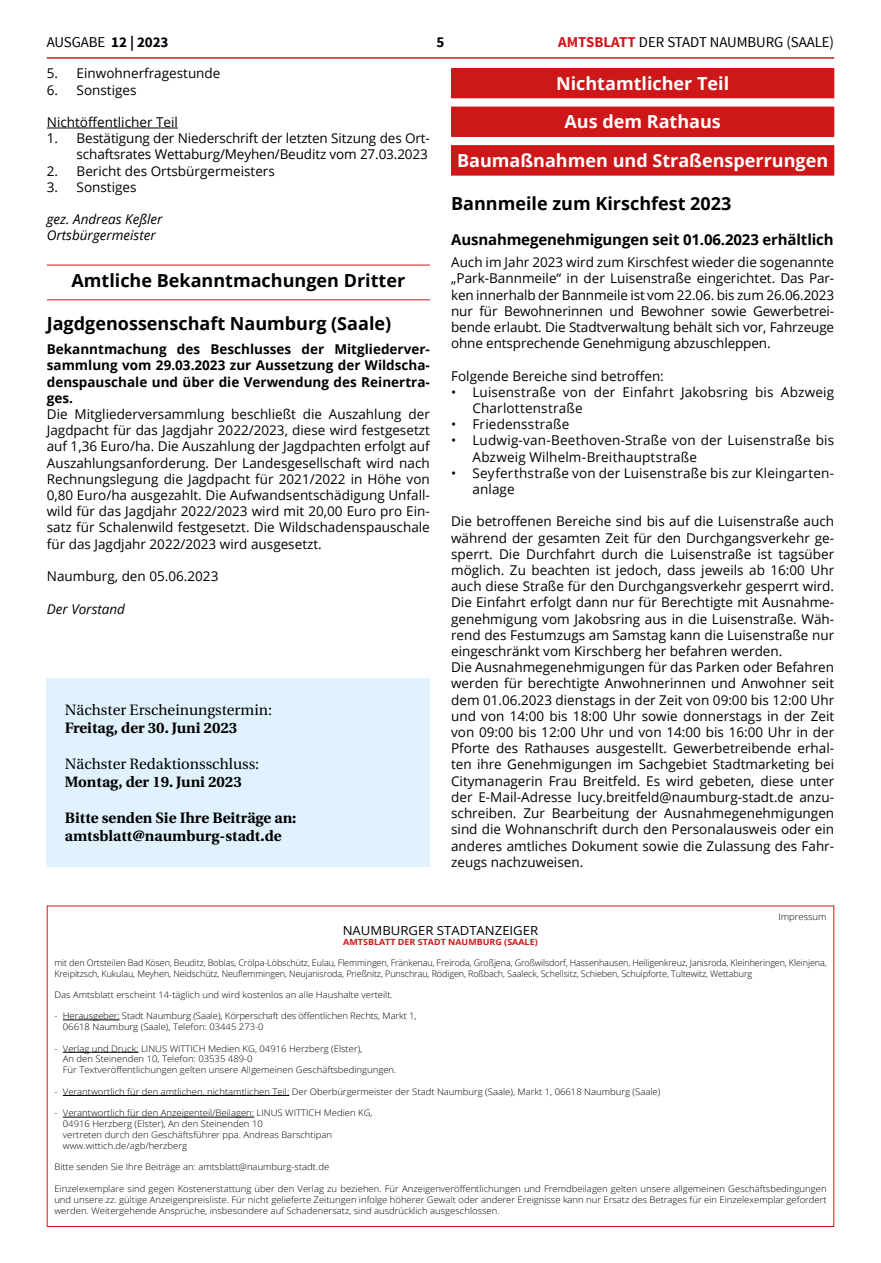
<style>
.page{position:relative;width:881px;height:1263px;background:#fff}
.page>*{position:absolute;margin:0;border:0;box-sizing:border-box;transform-origin:0 0}
.t1{font:700 18px "Open Sans";color:#000}
.t2{font:700 18px/38.5px "Open Sans";color:#fff;text-align:center}
.t3{font:700 15px/18px "Utopia";color:#000}
.t4{font:15px "Utopia";color:#000}
.t5{font:15px "Source Sans Pro";letter-spacing:-.005em;color:#000}
.t6{font:700 15px "Open Sans";letter-spacing:-.01em;color:#000}
.t7{font:700 15px "Source Sans Pro";color:#000}
.t8{font:13.5px/16.2px "Open Sans";color:#000}
.t9{font:700 13.5px/16.2px "Open Sans";color:#000;text-align:justify}
.t10{font:italic 13.5px/16.2px "Open Sans";color:#000}
.t11{font:12.45px "Open Sans";color:#000;scale:1.05 1}
.t12{font:300 9px/10.8px "Open Sans";color:#000;scale:1.05 1}
.t13{font:300 9px/10.8px "Open Sans";color:#000}
.t14{font:700 8.55px "Open Sans";color:#cd1719;scale:1.05 1}
.s1{font-weight:700}
.s2{font-weight:700;color:#cd1719}
</style>
<div class="page">
<hr style="left:47px;top:57px;width:786px;height:2px;background:#cd1719">
<hr style="left:47px;top:128px;width:131px;height:1px;background:#000">
<hr style="left:47px;top:265px;width:382px;height:1px;background:#cd1719">
<hr style="left:47px;top:299px;width:382px;height:1px;background:#cd1719">
<hr style="left:63px;top:1020px;width:56px;height:1px;background:#000">
<hr style="left:63px;top:1052px;width:75px;height:1px;background:#000">
<hr style="left:63px;top:1095px;width:226px;height:1px;background:#000">
<hr style="left:63px;top:1117px;width:191px;height:1px;background:#000">
<div style="left:451px;top:68px;width:382px;height:30px;background:#cd1719"></div>
<div style="left:451px;top:107px;width:382px;height:30px;background:#cd1719"></div>
<div style="left:451px;top:145px;width:382px;height:30px;background:#cd1719"></div>
<div style="left:47px;top:678px;width:382px;height:189px;background:#dff2fd"></div>
<p class="t5" style="left:47px;top:32px;width:123px">AUSGABE <span class="s1">12 | 2023</span></p>
<p class="t7" style="left:436px;top:32px;width:9px">5</p>
<p class="t5" style="left:558px;top:32px;width:277px"><span class="s2">AMTSBLATT</span> DER STADT NAUMBURG (SAALE)</p>
<p class="t8" style="left:47px;top:65px;width:175px">5. Einwohnerfragestunde</p>
<p class="t8" style="left:47px;top:81px;width:91px">6. Sonstiges</p>
<p class="t8" style="left:47px;top:114px;width:133px">Nichtöffentlicher Teil</p>
<p class="t8" style="left:47px;top:130px;width:384px;text-align:right">1. Bestätigung der Niederschrift der letzten Sitzung des Ort&shy;schaftsrates Wettaburg/Meyhen/Beuditz vom 27.03.2023</p>
<p class="t8" style="left:47px;top:162px;width:229px">2. Bericht des Ortsbürgermeisters</p>
<p class="t8" style="left:47px;top:178px;width:91px">3. Sonstiges</p>
<p class="t10" style="left:47px;top:211px;width:117px">gez. Andreas Keßler<br>Ortsbürgermeister</p>
<h1 class="t1" style="left:71px;top:267px;width:335px">Amtliche Bekanntmachungen Dritter</h1>
<h1 class="t1" style="left:47px;top:310px;width:346px">Jagdgenossenschaft Naumburg (Saale)</h1>
<p class="t9" style="left:47px;top:341px;width:384px">Bekanntmachung des Beschlusses der Mitgliederver&shy;sammlung vom 29.03.2023 zur Aussetzung der Wildscha&shy;denspauschale und über die Verwendung des Reinertra&shy;ges.</p>
<p class="t8" style="left:47px;top:406px;width:384px;text-align:justify">Die Mitgliederversammlung beschließt die Auszahlung der Jagdpacht für das Jagdjahr 2022/2023, diese wird festgesetzt auf 1,36 Euro/ha. Die Auszahlung der Jagdpachten erfolgt auf Auszahlungsanforderung. Der Landesgesellschaft wird nach Rechnungslegung die Jagdpacht für 2021/2022 in Höhe von 0,80 Euro/ha ausgezahlt. Die Aufwandsentschädigung Unfall&shy;wild für das Jagdjahr 2022/2023 wird mit 20,00 Euro pro Ein&shy;satz für Schalenwild festgesetzt. Die Wildschadenspauschale für das Jagdjahr 2022/2023 wird ausgesetzt.</p>
<p class="t8" style="left:47px;top:568px;width:173px">Naumburg, den 05.06.2023</p>
<p class="t10" style="left:47px;top:600px;width:80px">Der Vorstand</p>
<h1 class="t2" style="left:457px;top:63px;width:372px">Nichtamtlicher Teil<br>Aus dem Rathaus<br>Baumaßnahmen und Straßensperrungen</h1>
<h1 class="t1" style="left:451px;top:190px;width:281px">Bannmeile zum Kirschfest 2023</h1>
<p class="t6" style="left:451px;top:229px;width:384px">Ausnahmegenehmigungen seit 01.06.2023 erhältlich</p>
<p class="t8" style="left:451px;top:254px;width:384px;text-align:justify">Auch im Jahr 2023 wird zum Kirschfest wieder die sogenannte „Park-Bannmeile“ in der Luisenstraße eingerichtet. Das Par&shy;ken innerhalb der Bannmeile ist vom 22.06. bis zum 26.06.2023 nur für Bewohnerinnen und Bewohner sowie Gewerbetrei&shy;bende erlaubt. Die Stadtverwaltung behält sich vor, Fahrzeuge ohne entsprechende Genehmigung abzuschleppen.</p>
<p class="t8" style="left:451px;top:367px;width:214px">Folgende Bereiche sind betroffen:</p>
<p class="t8" style="left:472px;top:383px;width:363px;text-indent:-21px">• Luisenstraße von der Einfahrt Jakobsring bis Abzweig<br>Charlottenstraße</p>
<p class="t8" style="left:451px;top:416px;width:120px">• Friedensstraße</p>
<p class="t8" style="left:472px;top:432px;width:363px;text-indent:-21px">• Ludwig-van-Beethoven-Straße von der Luisenstraße bis<br>Abzweig Wilhelm-Breithauptstraße</p>
<p class="t8" style="left:472px;top:464px;width:363px;text-indent:-21px">• Seyferthstraße von der Luisenstraße bis zur Kleingarten&shy;anlage</p>
<p class="t8" style="left:451px;top:513px;width:384px">Die betroffenen Bereiche sind bis auf die Luisenstraße auch während der gesamten Zeit für den Durchgangsverkehr ge&shy;sperrt. Die Durchfahrt durch die Luisenstraße ist tagsüber möglich. Zu beachten ist jedoch, dass jeweils ab 16:00 Uhr auch diese Straße für den Durchgangsverkehr gesperrt wird.<br>Die Einfahrt erfolgt dann nur für Berechtigte mit Ausnahme&shy;genehmigung vom Jakobsring aus in die Luisenstraße. Wäh&shy;rend des Festumzugs am Samstag kann die Luisenstraße nur eingeschränkt vom Kirschberg her befahren werden.<br>Die Ausnahmegenehmigungen für das Parken oder Befahren werden für berechtigte Anwohnerinnen und Anwohner seit dem 01.06.2023 dienstags in der Zeit von 09:00 bis 12:00 Uhr und von 14:00 bis 18:00 Uhr sowie donnerstags in der Zeit von 09:00 bis 12:00 Uhr und von 14:00 bis 16:00 Uhr in der Pforte des Rathauses ausgestellt. Gewerbetreibende erhal&shy;ten ihre Genehmigungen im Sachgebiet Stadtmarketing bei Citymanagerin Frau Breitfeld. Es wird gebeten, diese unter der E-Mail-Adresse lucy.breitfeld@naumburg-stadt.de anzu&shy;schreiben. Zur Bearbeitung der Ausnahmegenehmigungen sind die Wohnanschrift durch den Personalausweis oder ein anderes amtliches Dokument sowie die Zulassung des Fahr&shy;zeugs nachzuweisen.</p>
<p class="t4" style="left:65px;top:702px;width:208px">Nächster Erscheinungstermin:</p>
<p class="t3" style="left:65px;top:719px;width:174px">Freitag, der 30. Juni 2023</p>
<p class="t4" style="left:65px;top:756px;width:196px">Nächster Redaktionsschluss:</p>
<p class="t3" style="left:65px;top:773px;width:178px">Montag, der 19. Juni 2023</p>
<p class="t3" style="left:65px;top:809px;width:233px">Bitte senden Sie Ihre Beiträge an: amtsblatt@naumburg-stadt.de</p>
<p class="t12" style="left:778px;top:911px;width:47px">Impressum</p>
<p class="t11" style="left:342px;top:921px;width:188px">NAUMBURGER STADTANZEIGER</p>
<p class="t14" style="left:343px;top:936px;width:187px">AMTSBLATT DER STADT NAUMBURG (SAALE)</p>
<p class="t13" style="left:54px;top:957px;width:773px">mit den Ortsteilen Bad Kösen, Beuditz, Boblas, Crölpa-Löbschütz, Eulau, Flemmingen, Fränkenau, Freiroda, Großjena, Großwilsdorf, Hassenhausen, Heiligenkreuz, Janisroda, Kleinheringen, Kleinjena,<br>Kreipitzsch, Kukulau, Meyhen, Neidschütz, Neuflemmingen, Neujanisroda, Prießnitz, Punschrau, Rödigen, Roßbach, Saaleck, Schellsitz, Schieben, Schulpforte, Tultewitz, Wettaburg</p>
<p class="t12" style="left:54px;top:989px;width:324px">Das Amtsblatt erscheint 14-täglich und wird kostenlos an alle Haushalte verteilt.</p>
<p class="t12" style="left:63px;top:1010px;width:338px;text-indent:-9px">- Herausgeber: Stadt Naumburg (Saale), Körperschaft des öffentlichen Rechts, Markt 1,<br>06618 Naumburg (Saale), Telefon: 03445 273-0</p>
<p class="t12" style="left:63px;top:1043px;width:319px;text-indent:-9px">- Verlag und Druck: LINUS WITTICH Medien KG, 04916 Herzberg (Elster),<br>An den Steinenden 10, Telefon: 03535 489-0<br>Für Textveröffentlichungen gelten unsere Allgemeinen Geschäftsbedingungen.</p>
<p class="t12" style="left:54px;top:1086px;width:578px">- Verantwortlich für den amtlichen, nichtamtlichen Teil: Der Oberbürgermeister der Stadt Naumburg (Saale), Markt 1, 06618 Naumburg (Saale)</p>
<p class="t12" style="left:63px;top:1107px;width:296px;text-indent:-9px">- Verantwortlich für den Anzeigenteil/Beilagen: LINUS WITTICH Medien KG, 04916 Herzberg (Elster), An den Steinenden 10<br>vertreten durch den Geschäftsführer ppa. Andreas Barschtipan www.wittich.de/agb/herzberg</p>
<p class="t12" style="left:54px;top:1161px;width:263px">Bitte senden Sie Ihre Beiträge an: amtsblatt@naumburg-stadt.de</p>
<p class="t12" style="left:54px;top:1183px;width:736px;text-align:justify">Einzelexemplare sind gegen Kostenerstattung über den Verlag zu beziehen. Für Anzeigenveröffentlichungen und Fremdbeilagen gelten unsere allgemeinen Geschäftsbedingungen und unsere zz. gültige Anzeigenpreisliste. Für nicht gelieferte Zeitungen infolge höherer Gewalt oder anderer Ereignisse kann nur Ersatz des Betrages für ein Einzelexemplar gefordert werden. Weitergehende Ansprüche, insbesondere auf Schadenersatz, sind ausdrücklich ausgeschlossen.</p>
</div>
